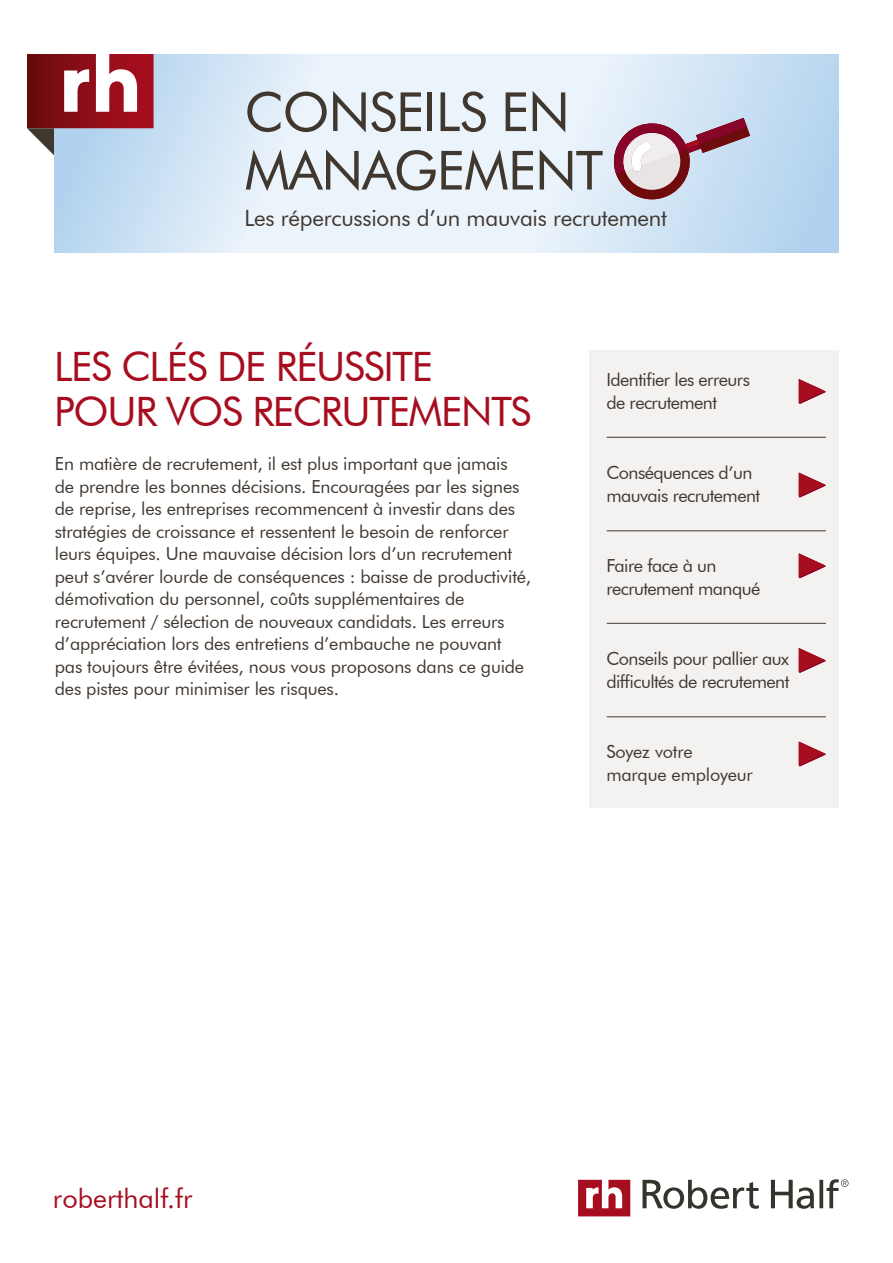
<style>
.page{position:relative;width:893px;height:1263px;background:#fff}
.page>*{position:absolute;margin:0;border:0;box-sizing:border-box;transform-origin:0 0}
.t1{font:54px/58.5px "Futura BT";letter-spacing:-.02em;color:#40372f}
.t2{font:40.5px/45px "Futura BT";letter-spacing:-.03em;color:#a60d1f}
.t3{font:27px "Futura BT";color:#a60d1f}
.t4{font:22.5px "Futura BT";letter-spacing:-.01em;color:#40372f}
.t5{font:18px/22.5px "Futura BT";letter-spacing:-.01em;color:#40372f}
.t6{font:18px/22.5px "Futura BT";letter-spacing:-.03em;color:#40372f}
</style>
<div class="page">
<svg style="left:54px;top:54px;width:785px;height:199px;background:#dae9f7"></svg>
<svg style="left:27px;top:54px;width:127px;height:101px"></svg>
<svg style="left:578px;top:1180px;width:52px;height:36px"></svg>
<svg style="left:642px;top:1180px;width:117px;height:29px"></svg>
<svg style="left:771px;top:1179px;width:77px;height:30px"></svg>
<svg style="left:609px;top:118px;width:141px;height:81px;background:#bea8b6"></svg>
<div style="left:589px;top:350px;width:250px;height:458px;background:#f3f2f1"></div>
<hr style="left:607px;top:437px;width:219px;height:1px;background:#40372f">
<hr style="left:607px;top:530px;width:219px;height:1px;background:#40372f">
<hr style="left:607px;top:623px;width:219px;height:1px;background:#40372f">
<svg style="left:799px;top:379px;width:27px;height:25px"></svg>
<svg style="left:799px;top:473px;width:27px;height:24px"></svg>
<svg style="left:799px;top:553px;width:27px;height:25px"></svg>
<svg style="left:799px;top:648px;width:27px;height:25px"></svg>
<hr style="left:607px;top:716px;width:219px;height:1px;background:#40372f">
<svg style="left:799px;top:742px;width:27px;height:24px"></svg>
<h1 class="t1" style="left:244px;top:82px;width:360px">CONSEILS EN<br>MANAGEMENT</h1>
<p class="t4" style="left:244px;top:204px;width:424px">Les répercussions d’un mauvais recrutement</p>
<h2 class="t2" style="left:54px;top:344px;width:479px">LES CLÉS DE RÉUSSITE<br>POUR VOS RECRUTEMENTS</h2>
<p class="t5" style="left:55px;top:453px;width:478px">En matière de recrutement, il est plus important que jamais de prendre les bonnes décisions. Encouragées par les signes de reprise, les entreprises recommencent à investir dans des stratégies de croissance et ressentent le besoin de renforcer leurs équipes. Une mauvaise décision lors d’un recrutement peut s’avérer lourde de conséquences : baisse de productivité, démotivation du personnel, coûts supplémentaires de recrutement / sélection de nouveaux candidats. Les erreurs d’appréciation lors des entretiens d’embauche ne pouvant pas toujours être évitées, nous vous proposons dans ce guide des pistes pour minimiser les risques.</p>
<p class="t6" style="left:606px;top:369px;width:145px">Identifier les erreurs de recrutement</p>
<p class="t6" style="left:606px;top:462px;width:155px">Conséquences d’un mauvais recrutement</p>
<p class="t6" style="left:606px;top:555px;width:155px">Faire face à un recrutement manqué</p>
<p class="t6" style="left:606px;top:648px;width:184px">Conseils pour pallier aux difficultés de recrutement</p>
<p class="t5" style="left:606px;top:741px;width:148px">Soyez votre marque employeur</p>
<h3 class="t3" style="left:53px;top:1182px;width:141px">roberthalf.fr</h3>
</div>
